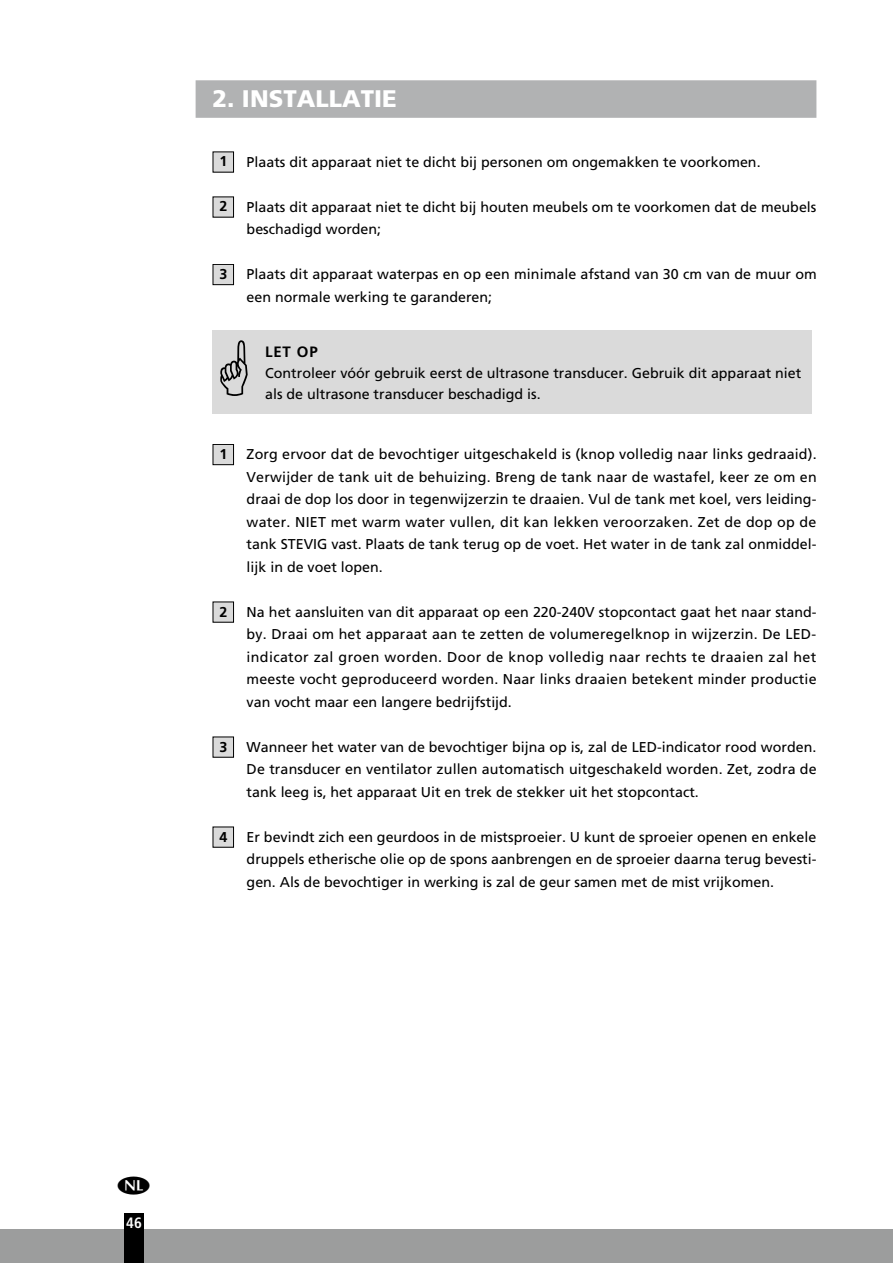
<style>
.page{position:relative;width:893px;height:1263px;background:#fff}
.page>*{position:absolute;margin:0;border:0;box-sizing:border-box;transform-origin:0 0}
.t1{font:900 24px "Frutiger LT Std";color:#fff}
.t2{font:700 15px "Frutiger LT Std";color:#000}
.t3{font:700 condensed 15px "Frutiger LT Std";color:#fff}
.t4{font:14.25px/22.5px "Frutiger LT Std";color:#000;text-align:justify}
.t5{font:700 14.25px "Frutiger";color:#000}
</style>
<div class="page">
<div style="left:0;top:1229px;width:893px;height:34px;background:#9c9d9d"></div>
<div style="left:124px;top:1213px;width:20px;height:50px;background:#000"></div>
<div style="left:196px;top:80px;width:620px;height:38px;background:#b1b2b3"></div>
<div style="left:213px;top:152px;width:21px;height:20px;background:#dadada"></div>
<div style="left:213px;top:197px;width:21px;height:20px;background:#dadada"></div>
<div style="left:213px;top:264px;width:21px;height:21px;background:#dadada"></div>
<div style="left:213px;top:264px;width:21px;height:21px;border:1px solid #000"></div>
<div style="left:213px;top:330px;width:51px;height:84px;background:#dadada"></div>
<div style="left:264px;top:330px;width:548px;height:84px;background:#dadada"></div>
<div style="left:213px;top:444px;width:21px;height:21px;background:#dadada"></div>
<div style="left:213px;top:444px;width:21px;height:21px;border:1px solid #000"></div>
<div style="left:213px;top:602px;width:21px;height:20px;background:#dadada"></div>
<div style="left:213px;top:737px;width:21px;height:20px;background:#dadada"></div>
<div style="left:213px;top:736px;width:21px;height:22px;border:1px solid #000"></div>
<div style="left:213px;top:827px;width:21px;height:20px;background:#dadada"></div>
<div style="left:213px;top:826px;width:21px;height:22px;border:1px solid #000"></div>
<h1 class="t1" style="left:213px;top:84px;width:186px">2. INSTALLATIE</h1>
<p class="t5" style="left:219px;top:153px;width:9px">1</p>
<p class="t4" style="left:247px;top:150px;width:515px">Plaats dit apparaat niet te dicht bij personen om ongemakken te voorkomen.</p>
<p class="t5" style="left:219px;top:198px;width:9px">2</p>
<p class="t4" style="left:247px;top:195px;width:571px">Plaats dit apparaat niet te dicht bij houten meubels om te voorkomen dat de meubels beschadigd worden;</p>
<p class="t5" style="left:219px;top:266px;width:9px">3</p>
<p class="t4" style="left:247px;top:263px;width:572px">Plaats dit apparaat waterpas en op een minimale afstand van 30 cm van de muur om een normale werking te garanderen;</p>
<p class="t2" style="left:265px;top:343px;width:54px">LET OP</p>
<p class="t4" style="left:265px;top:362px;width:538px;line-height:21px">Controleer vóór gebruik eerst de ultrasone transducer. Gebruik dit apparaat niet als de ultrasone transducer beschadigd is.</p>
<p class="t5" style="left:219px;top:446px;width:9px">1</p>
<p class="t4" style="left:247px;top:443px;width:572px">Zorg ervoor dat de bevochtiger uitgeschakeld is (knop volledig naar links gedraaid).<br>Verwijder de tank uit de behuizing. Breng de tank naar de wastafel, keer ze om en draai de dop los door in tegenwijzerzin te draaien. Vul de tank met koel, vers leiding&shy;water. NIET met warm water vullen, dit kan lekken veroorzaken. Zet de dop op de tank STEVIG vast. Plaats de tank terug op de voet. Het water in de tank zal onmiddel&shy;lijk in de voet lopen.</p>
<p class="t5" style="left:219px;top:603px;width:9px">2</p>
<p class="t4" style="left:247px;top:600px;width:571px">Na het aansluiten van dit apparaat op een 220-240V stopcontact gaat het naar stand&shy;by. Draai om het apparaat aan te zetten de volumeregelknop in wijzerzin. De LED&shy;indicator zal groen worden. Door de knop volledig naar rechts te draaien zal het meeste vocht geproduceerd worden. Naar links draaien betekent minder productie van vocht maar een langere bedrijfstijd.</p>
<p class="t5" style="left:219px;top:738px;width:9px">3</p>
<p class="t4" style="left:247px;top:735px;width:572px">Wanneer het water van de bevochtiger bijna op is, zal de LED-indicator rood worden.<br>De transducer en ventilator zullen automatisch uitgeschakeld worden. Zet, zodra de tank leeg is, het apparaat Uit en trek de stekker uit het stopcontact.</p>
<p class="t5" style="left:219px;top:828px;width:9px">4</p>
<p class="t4" style="left:247px;top:825px;width:571px">Er bevindt zich een geurdoos in de mistsproeier. U kunt de sproeier openen en enkele druppels etherische olie op de spons aanbrengen en de sproeier daarna terug bevesti&shy;gen. Als de bevochtiger in werking is zal de geur samen met de mist vrijkomen.</p>
<p class="t3" style="left:126px;top:1214px;width:17px">46</p>
</div>
